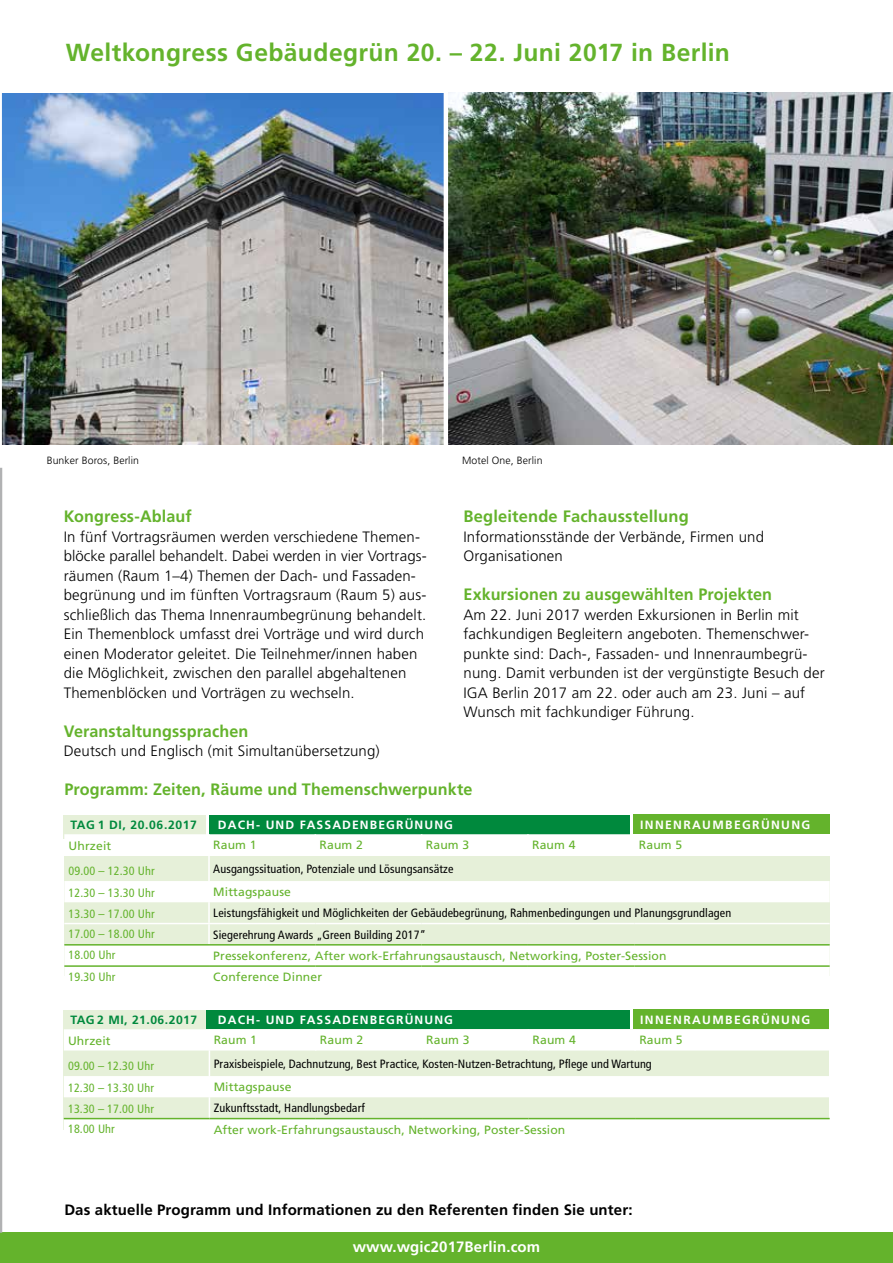
<style>
.page{position:relative;width:893px;height:1263px;background:#fff}
.page>*{position:absolute;margin:0;border:0;box-sizing:border-box;transform-origin:0 0}
.t1{font:700 24.6px "Frutiger LT Std";letter-spacing:.015em;color:#64b32c}
.t2{font:700 16.5px "Frutiger LT Std";letter-spacing:.01em;color:#64b32c}
.t3{font:300 15px/19.5px "Frutiger LT Std";letter-spacing:.01em;color:#000}
.t4{font:700 15px "Frutiger LT Std";letter-spacing:.01em;color:#000}
.t5{font:700 15px "Frutiger LT Std";letter-spacing:.01em;color:#fff}
.t6{font:condensed 12px "Frutiger LT Std";letter-spacing:.01em;color:#000}
.t7{font:12px "Frutiger LT Std";letter-spacing:.01em;color:#64b32c}
.t8{font:condensed 12px "Frutiger LT Std";letter-spacing:.01em;color:#64b32c}
.t9{font:700 12px "Frutiger LT Std";letter-spacing:.11em;color:#fff}
.t10{font:700 12px "Frutiger LT Std";letter-spacing:.04em;color:#00893d}
.t11{font:700 12px "Frutiger LT Std";letter-spacing:.09em;color:#fff}
.t12{font:300 10.5px "Frutiger LT Std";letter-spacing:.01em;color:#000}
</style>
<div class="page">
<div style="left:634px;top:815px;width:196px;height:19px;background:#64b32c"></div>
<div style="left:634px;top:1010px;width:195px;height:19px;background:#64b32c"></div>
<div style="left:209px;top:815px;width:421px;height:23px;background:#00893d"></div>
<div style="left:193px;top:1010px;width:437px;height:23px;background:#00893d"></div>
<div style="left:64px;top:815px;width:142px;height:23px;background:#e6f0d9"></div>
<div style="left:64px;top:1010px;width:142px;height:23px;background:#e6f0d9"></div>
<div style="left:0;top:1233px;width:893px;height:30px;background:#64b32c"></div>
<img style="left:2px;top:93px;width:442px;height:351px">
<img style="left:448px;top:93px;width:445px;height:351px">
<hr style="left:0;top:468px;width:2px;height:765px;background:#b1b2b3">
<svg style="left:64px;top:834px;width:766px;height:142px"></svg>
<hr style="left:208px;top:834px;width:2px;height:21px;background:#fff">
<hr style="left:208px;top:855px;width:2px;height:26px;background:#fff">
<hr style="left:208px;top:881px;width:2px;height:21px;background:#fff">
<hr style="left:208px;top:967px;width:2px;height:20px;background:#fff">
<svg style="left:315px;top:834px;width:1px;height:21px"></svg>
<svg style="left:421px;top:834px;width:1px;height:21px"></svg>
<hr style="left:527px;top:834px;width:2px;height:21px;background:#fff">
<svg style="left:634px;top:834px;width:1px;height:21px"></svg>
<hr style="left:208px;top:902px;width:2px;height:21px;background:#fff">
<hr style="left:208px;top:924px;width:2px;height:20px;background:#fff">
<hr style="left:208px;top:945px;width:2px;height:20px;background:#fff">
<hr style="left:64px;top:923px;width:145px;height:1px;background:#fff">
<hr style="left:209px;top:923px;width:106px;height:1px;background:#fff">
<hr style="left:315px;top:923px;width:107px;height:1px;background:#fff">
<hr style="left:422px;top:923px;width:106px;height:1px;background:#fff">
<hr style="left:528px;top:923px;width:107px;height:1px;background:#fff">
<hr style="left:635px;top:923px;width:195px;height:1px;background:#fff">
<hr style="left:64px;top:965px;width:145px;height:2px;background:#64b32c">
<hr style="left:209px;top:965px;width:106px;height:2px;background:#64b32c">
<hr style="left:315px;top:965px;width:107px;height:2px;background:#64b32c">
<hr style="left:422px;top:965px;width:106px;height:2px;background:#64b32c">
<hr style="left:528px;top:965px;width:107px;height:2px;background:#64b32c">
<hr style="left:635px;top:965px;width:195px;height:2px;background:#64b32c">
<hr style="left:64px;top:944px;width:145px;height:1px;background:#64b32c">
<hr style="left:209px;top:944px;width:106px;height:1px;background:#64b32c">
<hr style="left:315px;top:944px;width:107px;height:1px;background:#64b32c">
<hr style="left:422px;top:944px;width:106px;height:1px;background:#64b32c">
<hr style="left:528px;top:944px;width:107px;height:1px;background:#64b32c">
<hr style="left:635px;top:944px;width:195px;height:1px;background:#64b32c">
<svg style="left:64px;top:1029px;width:766px;height:91px;fill:#e6f0d9"></svg>
<svg style="left:315px;top:1029px;width:1px;height:21px"></svg>
<hr style="left:421px;top:1029px;width:2px;height:21px;background:#fff">
<svg style="left:528px;top:1029px;width:1px;height:21px"></svg>
<hr style="left:634px;top:1029px;width:2px;height:21px;background:#fff">
<svg style="left:209px;top:1029px;width:1px;height:91px"></svg>
<hr style="left:64px;top:1118px;width:145px;height:1px;background:#64b32c">
<hr style="left:209px;top:1118px;width:107px;height:1px;background:#64b32c">
<hr style="left:316px;top:1118px;width:106px;height:1px;background:#64b32c">
<hr style="left:422px;top:1118px;width:106px;height:1px;background:#64b32c">
<hr style="left:528px;top:1118px;width:107px;height:1px;background:#64b32c">
<hr style="left:635px;top:1118px;width:195px;height:1px;background:#64b32c">
<h1 class="t1" style="left:66px;top:38px;width:666px">Weltkongress Gebäudegrün 20. – 22. Juni 2017 in Berlin</h1>
<p class="t12" style="left:47px;top:454px;width:94px">Bunker Boros, Berlin</p>
<p class="t12" style="left:462px;top:454px;width:82px">Motel One, Berlin</p>
<p class="t2" style="left:64px;top:507px;width:129px">Kongress-Ablauf</p>
<p class="t3" style="left:64px;top:527px;width:365px">In fünf Vortragsräumen werden verschiedene Themen&shy;blöcke parallel behandelt. Dabei werden in vier Vortrags&shy;räumen (Raum 1–4) Themen der Dach- und Fassaden&shy;begrünung und im fünften Vortragsraum (Raum 5) aus&shy;schließlich das Thema Innenraumbegrünung behandelt.<br>Ein Themenblock umfasst drei Vorträge und wird durch einen Moderator geleitet. Die Teilnehmer/innen haben die Möglichkeit, zwischen den parallel abgehaltenen Themenblöcken und Vorträgen zu wechseln.</p>
<p class="t2" style="left:64px;top:721px;width:186px">Veranstaltungssprachen</p>
<p class="t3" style="left:64px;top:741px;width:317px">Deutsch und Englisch (mit Simultanübersetzung)</p>
<p class="t2" style="left:463px;top:507px;width:227px">Begleitende Fachausstellung</p>
<p class="t3" style="left:463px;top:527px;width:302px">Informationsstände der Verbände, Firmen und<br>Organisationen</p>
<p class="t2" style="left:463px;top:585px;width:310px">Exkursionen zu ausgewählten Projekten</p>
<p class="t3" style="left:463px;top:605px;width:363px">Am 22. Juni 2017 werden Exkursionen in Berlin mit fachkundigen Begleitern angeboten. Themenschwer&shy;punkte sind: Dach-, Fassaden- und Innenraumbegrü&shy;nung. Damit verbunden ist der vergünstigte Besuch der IGA Berlin 2017 am 22. oder auch am 23. Juni – auf Wunsch mit fachkundiger Führung.</p>
<p class="t2" style="left:64px;top:780px;width:410px">Programm: Zeiten, Räume und Themenschwerpunkte</p>
<p class="t10" style="left:70px;top:818px;width:128px">Tag 1 Di, 20.06.2017</p>
<p class="t9" style="left:218px;top:818px;width:99px">Dach- und Fassad</p>
<p class="t11" style="left:352px;top:818px;width:101px">enbegrünung</p>
<p class="t9" style="left:640px;top:818px;width:170px">Innenraumbegrünung</p>
<p class="t7" style="left:69px;top:838px;width:44px">Uhrzeit</p>
<p class="t7" style="left:213px;top:838px;width:45px">Raum 1</p>
<p class="t7" style="left:320px;top:838px;width:45px">Raum 2</p>
<p class="t7" style="left:426px;top:838px;width:45px">Raum 3</p>
<p class="t7" style="left:532px;top:838px;width:45px">Raum 4</p>
<p class="t7" style="left:639px;top:838px;width:45px">Raum 5</p>
<p class="t8" style="left:69px;top:863px;width:88px">09.00 – 12.30 Uhr</p>
<p class="t6" style="left:213px;top:862px;width:242px">Ausgangssituation, Potenziale und Lösungsansätze</p>
<p class="t8" style="left:69px;top:885px;width:88px">12.30 – 13.30 Uhr</p>
<p class="t7" style="left:213px;top:885px;width:79px">Mittagspause</p>
<p class="t8" style="left:69px;top:907px;width:88px">13.30 – 17.00 Uhr</p>
<p class="t6" style="left:213px;top:906px;width:519px">Leistungsfähigkeit und Möglichkeiten der Gebäudebegrünung, Rahmenbedingungen und Planungsgrundlagen</p>
<p class="t8" style="left:69px;top:926px;width:88px">17.00 – 18.00 Uhr</p>
<p class="t6" style="left:213px;top:927px;width:214px">Siegerehrung Awards „Green Building 2017“</p>
<p class="t8" style="left:69px;top:948px;width:48px">18.00 Uhr</p>
<p class="t7" style="left:213px;top:949px;width:455px">Pressekonferenz, After work-Erfahrungsaustausch, Networking, Poster-Session</p>
<p class="t8" style="left:69px;top:970px;width:48px">19.30 Uhr</p>
<p class="t7" style="left:213px;top:970px;width:110px">Conference Dinner</p>
<p class="t10" style="left:70px;top:1013px;width:128px">Tag 2 Mi, 21.06.2017</p>
<p class="t9" style="left:218px;top:1013px;width:99px">Dach- und Fassad</p>
<p class="t11" style="left:352px;top:1013px;width:101px">enbegrünung</p>
<p class="t9" style="left:640px;top:1013px;width:170px">Innenraumbegrünung</p>
<p class="t7" style="left:68px;top:1033px;width:44px">Uhrzeit</p>
<p class="t7" style="left:214px;top:1033px;width:45px">Raum 1</p>
<p class="t7" style="left:320px;top:1033px;width:45px">Raum 2</p>
<p class="t7" style="left:426px;top:1033px;width:45px">Raum 3</p>
<p class="t7" style="left:533px;top:1033px;width:45px">Raum 4</p>
<p class="t7" style="left:639px;top:1033px;width:45px">Raum 5</p>
<p class="t8" style="left:68px;top:1058px;width:88px">09.00 – 12.30 Uhr</p>
<p class="t6" style="left:214px;top:1057px;width:440px">Praxisbeispiele, Dachnutzung, Best Practice, Kosten-Nutzen-Betrachtung, Pflege und Wartung</p>
<p class="t8" style="left:68px;top:1080px;width:88px">12.30 – 13.30 Uhr</p>
<p class="t7" style="left:214px;top:1080px;width:79px">Mittagspause</p>
<p class="t8" style="left:68px;top:1102px;width:88px">13.30 – 17.00 Uhr</p>
<p class="t6" style="left:214px;top:1101px;width:153px">Zukunftsstadt, Handlungsbedarf</p>
<p class="t8" style="left:68px;top:1121px;width:48px">18.00 Uhr</p>
<p class="t7" style="left:214px;top:1122px;width:353px">After work-Erfahrungsaustausch, Networking, Poster-Session</p>
<p class="t4" style="left:64px;top:1200px;width:570px">Das aktuelle Programm und Informationen zu den Referenten finden Sie unter:</p>
<p class="t5" style="left:353px;top:1237px;width:189px">www.wgic2017Berlin.com</p>
</div>
